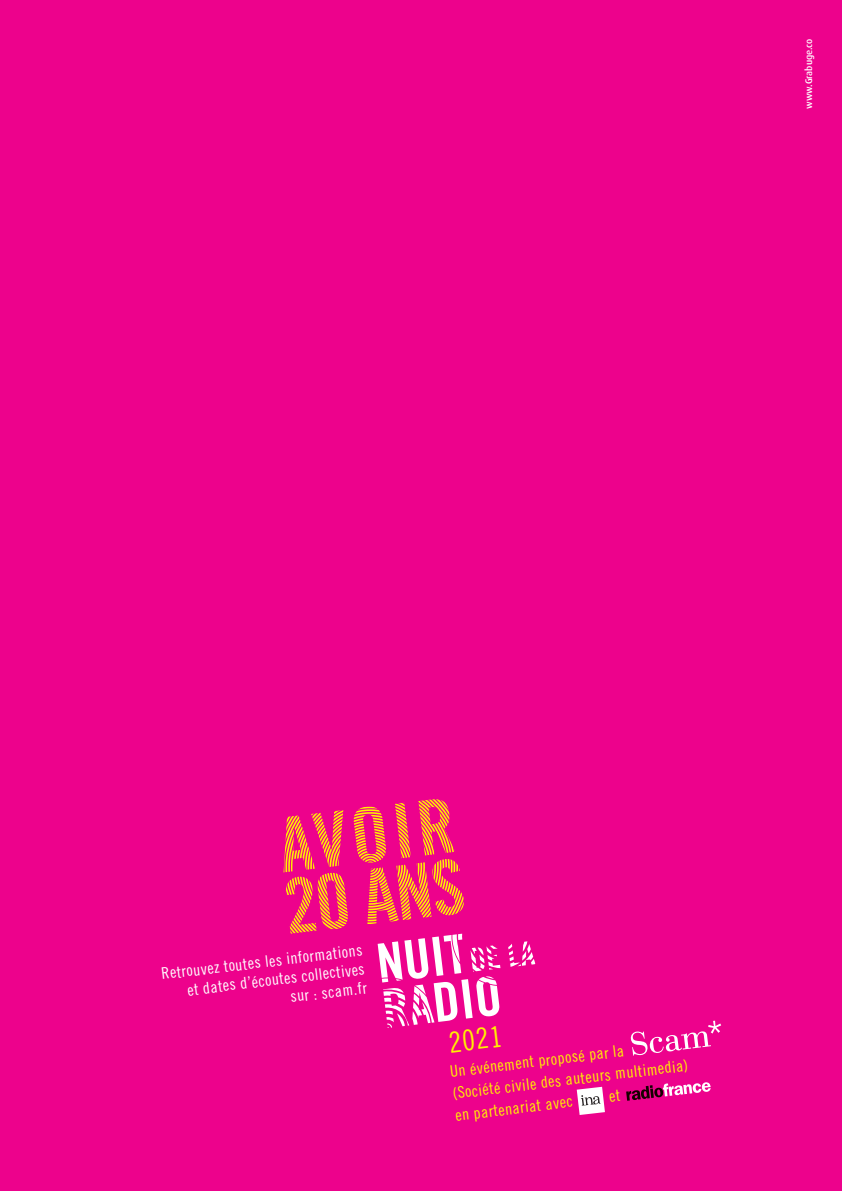
<style>
.page{position:relative;width:842px;height:1191px;background:#ed028c}
.page>*{position:absolute;margin:0;border:0;box-sizing:border-box;transform-origin:0 0}
.t1{font:75.8px/61.6px "Trade Gothic Bold Cond Twenty";color:#fff101}
.t2{font:28.8px "Trade Gothic Cond Eighteen";color:#fff101}
.t3{font:16px/22px "Trade Gothic Cond Eighteen";color:#fff101}
.t4{font:16px/19px "Trade Gothic Cond Eighteen";color:#fff;text-align:right}
.texte_courant_pas_su{font:500 9.6px "Dax";letter-spacing:-.005em;color:#fff}
</style>
<div class="page">
<svg style="left:377px;top:933px;width:123px;height:95px"></svg>
<svg style="left:508px;top:941px;width:27px;height:26px"></svg>
<svg style="left:630px;top:1020px;width:91px;height:35px"></svg>
<svg style="left:626px;top:1082px;width:85px;height:18px"></svg>
<svg style="left:577px;top:1086px;width:28px;height:29px"></svg>
<p class="texte_courant_pas_su" style="left:803px;top:109px;width:72px;rotate:-90deg">www.Grabuge.co</p>
<h1 class="t1" style="left:273px;top:815px;width:183px;rotate:-7deg">AVOIR<br>20 ANS</h1>
<p class="t4" style="left:160px;top:964px;width:204px;rotate:-7deg">Retrouvez toutes les informations et dates d’écoutes collectives<br>sur : scam.fr</p>
<h2 class="t2" style="left:447px;top:1025px;width:55px;rotate:-7deg">2021</h2>
<p class="t3" style="left:449px;top:1060px;width:238px;rotate:-7deg">Un événement proposé par la<br>(Société civile des auteurs multimedia) en partenariat avec</p>
</div>
